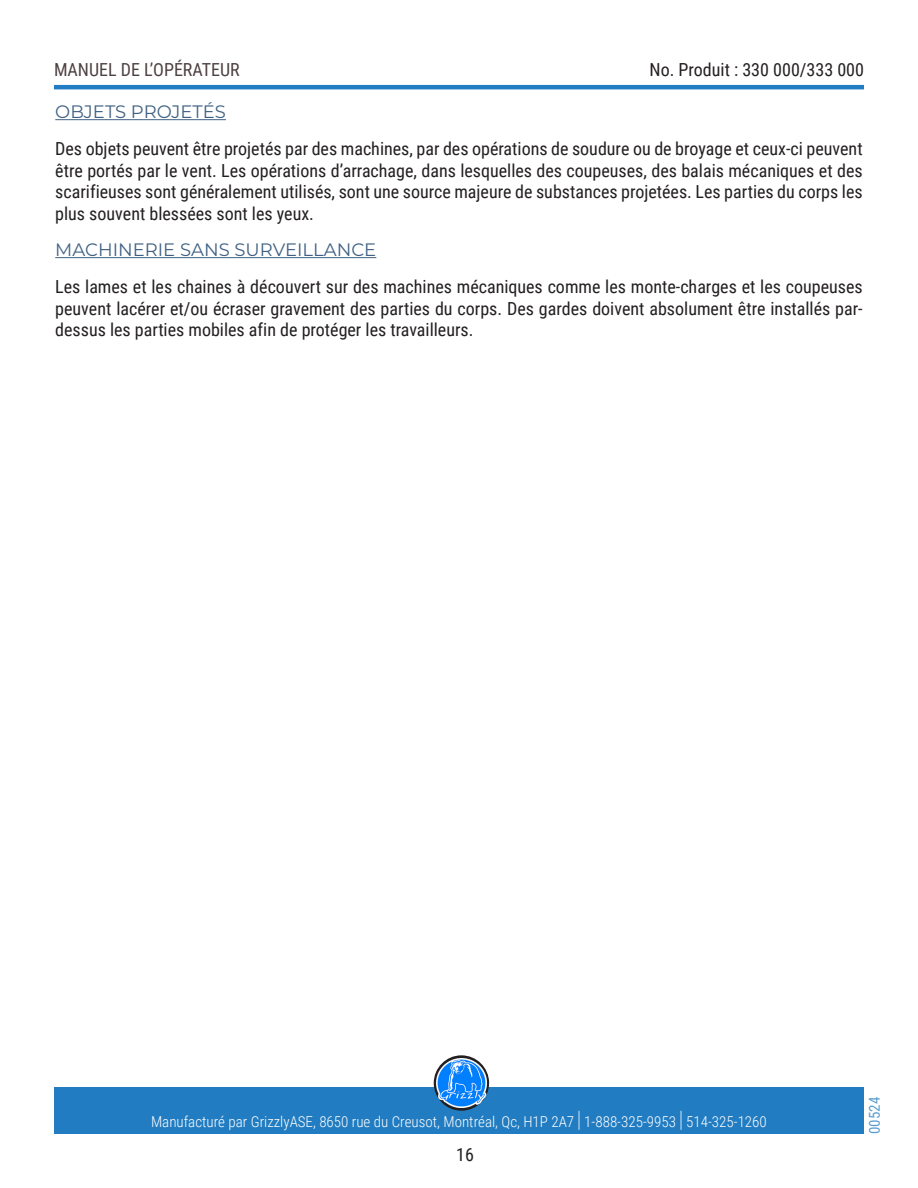
<style>
.page{position:relative;width:918px;height:1188px;background:#fff}
.page>*{position:absolute;margin:0;border:0;box-sizing:border-box;transform-origin:0 0}
.t1{font:18px/21.6px "Roboto Condensed";color:#231f20;text-align:justify}
.Titre2{font:18px "Montserrat";color:#406183}
.t2{font:18px "Roboto Condensed";color:#130003}
.t3{font:300 15px "Roboto Condensed";color:#fff}
.t4{font:15px "Roboto Condensed";color:#217cc0}
.s1{font-size:22.5px}
</style>
<div class="page">
<hr style="left:54px;top:85px;width:810px;height:4px;background:#217cc1">
<div style="left:54px;top:1088px;width:810px;height:46px;background:#217cc1"></div>
<svg style="left:434px;top:1055px;width:55px;height:56px"></svg>
<img style="left:437px;top:1058px;width:49px;height:50px">
<hr style="left:55px;top:257px;width:321px;height:1px;background:#406183">
<hr style="left:55px;top:119px;width:171px;height:1px;background:#406183">
<p class="t2" style="left:54px;top:57px;width:187px">MANUEL DE L’OPÉRATEUR</p>
<p class="t1" style="left:650px;top:58px;width:216px">No. Produit : 330 000/333 000</p>
<p class="Titre2" style="left:55px;top:99px;width:172px">OBJETS PROJETÉS</p>
<p class="t1" style="left:55px;top:137px;width:809px">Des objets peuvent être projetés par des machines, par des opérations de soudure ou de broyage et ceux-ci peuvent être portés par le vent. Les opérations d’arrachage, dans lesquelles des coupeuses, des balais mécaniques et des scarifieuses sont généralement utilisés, sont une source majeure de substances projetées. Les parties du corps les plus souvent blessées sont les yeux.</p>
<p class="Titre2" style="left:55px;top:237px;width:323px">MACHINERIE SANS SURVEILLANCE</p>
<p class="t1" style="left:55px;top:275px;width:809px">Les lames et les chaines à découvert sur des machines mécaniques comme les monte-charges et les coupeuses peuvent lacérer et/ou écraser gravement des parties du corps. Des gardes doivent absolument être installés par&shy;dessus les parties mobiles afin de protéger les travailleurs.</p>
<p class="t3" style="left:151px;top:1111px;width:617px">Manufacturé par GrizzlyASE, 8650 rue du Creusot, Montréal, Qc, H1P 2A7 <span class="s1">|</span> 1-888-325-9953 <span class="s1">|</span> 514-325-1260</p>
<p class="t1" style="left:456px;top:1144px;width:19px">16</p>
<p class="t4" style="left:864px;top:1134px;width:39px;rotate:-90deg">00524</p>
</div>
